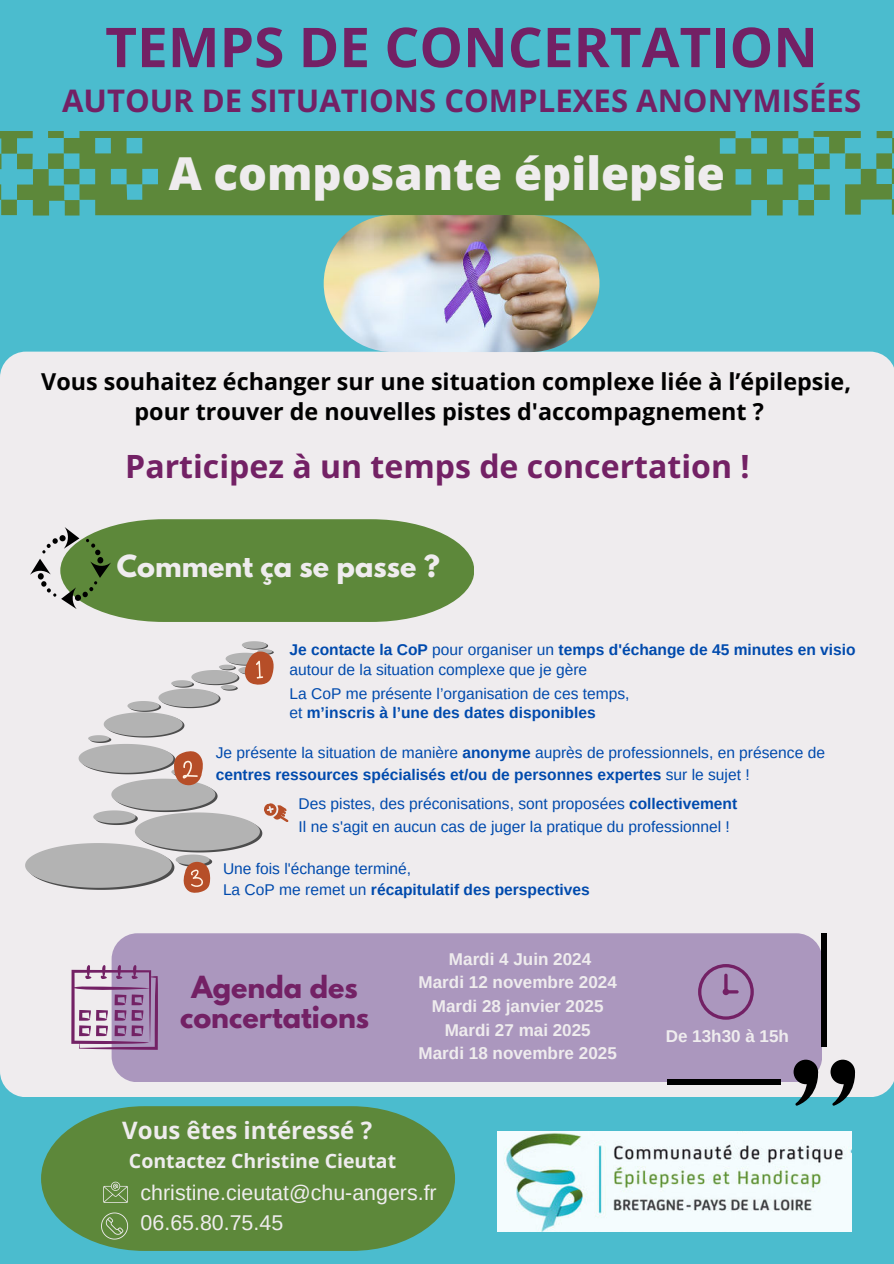
<style>
.page{position:relative;width:894px;height:1264px;background:#fff}
.page>*{position:absolute;margin:0;border:0;box-sizing:border-box;transform-origin:0 0}
.t1{font:700 54.9px "Open Sans";color:#732165}
.t2{font:800 45.45px "Open Sans";color:#efecee}
.t3{font:700 31.95px "Open Sans";color:#732165}
.t4{font:700 31.05px "Open Sans";color:#732165}
.t5{font:700 27px/30.3px "League Spartan";color:#732165;text-align:center}
.t6{font:700 27px "League Spartan";color:#efecee}
.t7{font:700 24px "Open Sans";color:#efecee}
.t8{font:700 23.25px/30.3px "Open Sans";color:#010101;text-align:center}
.t9{font:21.3px/30.2px "Arimo";color:#efecee}
.t10{font:700 19.5px "Open Sans";color:#efecee}
.t11{font:700 17.1px/23.7px "Arimo";color:#efecee;text-align:center}
.t12{font:15.6px/19.2px "Arimo";color:#004aad}
.s1{font-weight:700}
</style>
<div class="page">
<div style="left:0;top:0;width:893px;height:1263px;background:#4bbcce"></div>
<img style="left:497px;top:1131px;width:353px;height:100px">
<div style="left:79px;top:131px;width:719px;height:84px;background:#5d883a"></div>
<svg style="left:798px;top:131px;width:95px;height:84px"></svg>
<div style="left:798px;top:138px;width:15px;height:16px;background:#5d883a"></div>
<div style="left:798px;top:200px;width:15px;height:15px;background:#5d883a"></div>
<svg style="left:0;top:131px;width:79px;height:84px"></svg>
<div style="left:64px;top:169px;width:15px;height:15px;background:#5d883a"></div>
<div style="left:0;top:351px;width:893px;height:746px;background:#efecee"></div>
<svg style="left:41px;top:1106px;width:414px;height:144px;fill:#5d883a"></svg>
<svg style="left:30px;top:519px;width:444px;height:103px"></svg>
<svg style="left:25px;top:641px;width:263px;height:252px"></svg>
<div style="left:112px;top:933px;width:710px;height:149px;background:#ab97be;border-radius:26px"></div>
<svg style="left:793px;top:1059px;width:24px;height:25px"></svg>
<svg style="left:794px;top:1063px;width:26px;height:43px"></svg>
<svg style="left:830px;top:1059px;width:24px;height:25px"></svg>
<svg style="left:831px;top:1063px;width:26px;height:43px"></svg>
<div style="left:821px;top:932px;width:6px;height:114px;background:#000"></div>
<div style="left:666px;top:1079px;width:114px;height:6px;background:#000"></div>
<svg style="left:101px;top:1212px;width:27px;height:27px"></svg>
<svg style="left:103px;top:1181px;width:25px;height:21px"></svg>
<svg style="left:71px;top:964px;width:87px;height:85px"></svg>
<img style="left:323px;top:215px;width:276px;height:137px;border-radius:69px">
<svg style="left:698px;top:964px;width:55px;height:55px"></svg>
<h1 class="t1" style="left:105px;top:8px;width:714px">TEMPS DE CONCERTATION</h1>
<h3 class="t4" style="left:62px;top:79px;width:800px">AUTOUR DE SITUATIONS COMPLEXES ANONYMISÉES</h3>
<h2 class="t2" style="left:169px;top:142px;width:557px">A composante épilepsie</h2>
<h3 class="t8" style="left:41px;top:365px;width:811px">Vous souhaitez échanger sur une situation complexe liée à l’épilepsie, pour trouver de nouvelles pistes d'accompagnement ?</h3>
<h3 class="t3" style="left:125px;top:444px;width:625px">Participez à un temps de concertation !</h3>
<h3 class="t6" style="left:117px;top:544px;width:324px">Comment ça se passe ?</h3>
<p class="t12" style="left:289px;top:640px;width:567px"><span class="s1">Je contacte la CoP</span> pour organiser un <span class="s1">temps d'échange de 45 minutes en visio </span>autour de la situation complexe que je gère</p>
<p class="t12" style="left:289px;top:684px;width:341px">La CoP me présente l’organisation de ces temps, et <span class="s1">m’inscris à l’une des dates disponibles</span></p>
<p class="t12" style="left:216px;top:742px;width:610px;line-height:21.8px">Je présente la situation de manière <span class="s1">anonyme</span> auprès de professionnels, en présence de <span class="s1">centres ressources spécialisés et/ou de personnes expertes</span> sur le sujet !</p>
<p class="t12" style="left:298px;top:793px;width:440px">Des pistes, des préconisations, sont proposées <span class="s1">collectivement</span></p>
<p class="t12" style="left:298px;top:816px;width:432px">Il ne s'agit en aucun cas de juger la pratique du professionnel !</p>
<p class="t12" style="left:223px;top:857px;width:368px;line-height:21.8px">Une fois l'échange terminé,<br>La CoP me remet un <span class="s1">récapitulatif des perspectives</span></p>
<h3 class="t5" style="left:180px;top:971px;width:190px">Agenda des concertations</h3>
<p class="t11" style="left:418px;top:947px;width:200px">Mardi 4 Juin 2024<br>Mardi 12 novembre 2024<br>Mardi 28 janvier 2025<br>Mardi 27 mai 2025<br>Mardi 18 novembre 2025</p>
<h3 class="t7" style="left:122px;top:1113px;width:251px">Vous êtes intéressé ?</h3>
<p class="t10" style="left:129px;top:1146px;width:269px">Contactez Christine Cieutat</p>
<h3 class="t9" style="left:141px;top:1177px;width:297px">christine.cieutat@chu-angers.fr<br>06.65.80.75.45</h3>
<p class="t11" style="left:665px;top:1024px;width:125px">De 13h30 à 15h</p>
</div>
